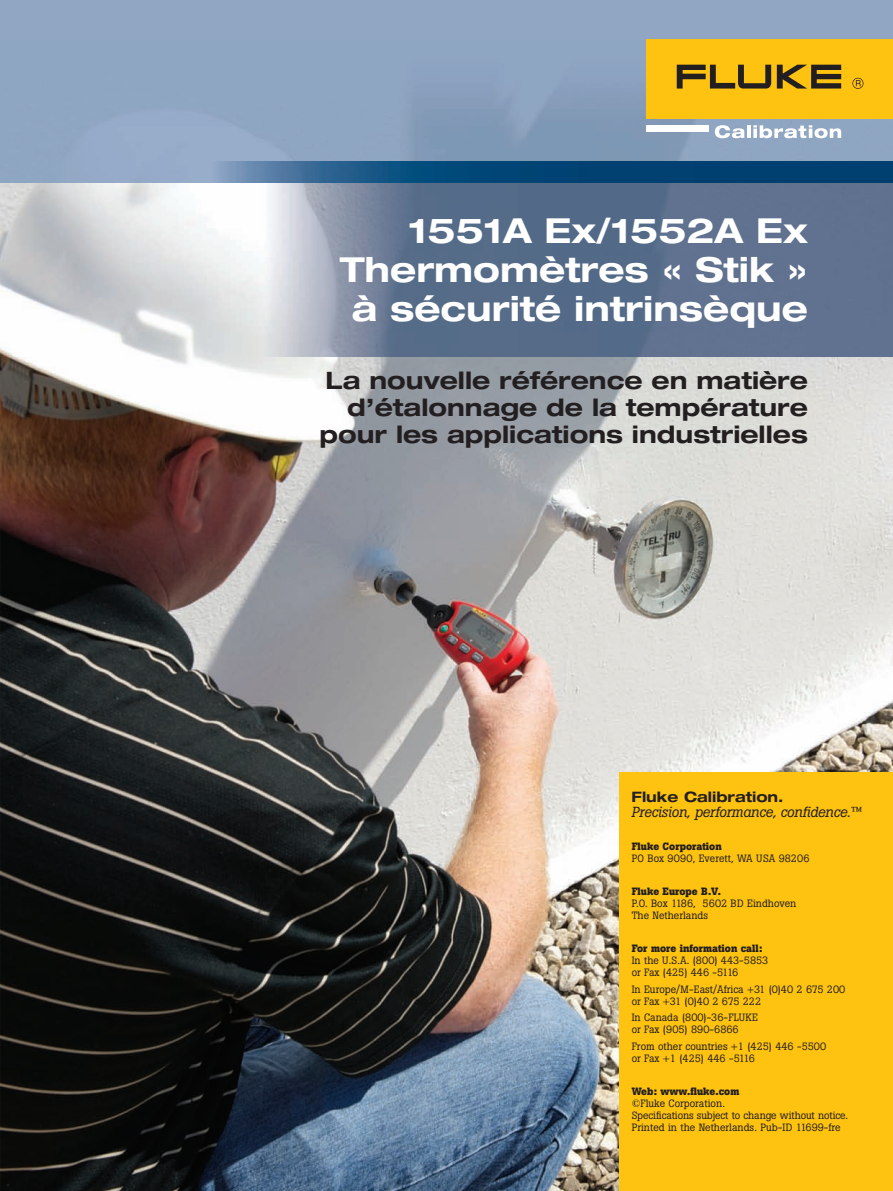
<style>
.page{position:relative;width:893px;height:1191px;background:#fff}
.page>*{position:absolute;margin:0;border:0;box-sizing:border-box;transform-origin:0 0}
.t1{font:700 expanded 34.5px/39px "Helvetica Neue LT Std";color:#fff;text-align:right}
.t2{font:700 expanded 24px/27px "Helvetica Neue LT Std";color:#231f20;text-align:right}
.t3{font:italic 14.4px "Boton";letter-spacing:-.015em;color:#231f20}
.t4{font:700 expanded 14.4px "Helvetica Neue LT Std";color:#231f20}
.t5{font:10.5px/12px "Boton";color:#231f20}
.t6{font:700 10.5px "Boton";color:#231f20}
</style>
<div class="page">
<img style="left:0;top:40px;width:893px;height:1151px">
<div style="left:0;top:0;width:893px;height:40px;background:#90a6c2"></div>
<img style="left:12px;top:183px;width:881px;height:174px">
<div style="left:646px;top:39px;width:247px;height:80px;background:#fec210"></div>
<svg style="left:777px;top:65px;width:64px;height:24px"></svg>
<svg style="left:677px;top:65px;width:94px;height:24px"></svg>
<svg style="left:852px;top:78px;width:11px;height:11px"></svg>
<svg style="left:0;top:125px;width:893px;height:37px;background:#8da4c0"></svg>
<div style="left:620px;top:772px;width:273px;height:419px;background:#fec210"></div>
<h1 class="t1" style="left:340px;top:215px;width:470px">1551A Ex/1552A Ex<br>Thermomètres « Stik » à sécurité intrinsèque</h1>
<h2 class="t2" style="left:320px;top:369px;width:490px">La nouvelle référence en matière d’étalonnage de la température pour les applications industrielles</h2>
<h3 class="t4" style="left:632px;top:792px;width:153px">Fluke Calibration.</h3>
<h3 class="t3" style="left:632px;top:806px;width:231px">Precision, performance, confidence.™</h3>
<p class="t6" style="left:632px;top:842px;width:91px">Fluke Corporation</p>
<p class="t5" style="left:632px;top:853px;width:179px">PO Box 9090, Everett, WA USA 98206</p>
<p class="t6" style="left:632px;top:887px;width:91px">Fluke Europe B.V.</p>
<p class="t5" style="left:632px;top:898px;width:166px">P.O. Box 1186, 5602 BD Eindhoven<br>The Netherlands</p>
<p class="t6" style="left:632px;top:944px;width:132px">For more information call:</p>
<p class="t5" style="left:632px;top:955px;width:138px">In the U.S.A. (800) 443-5853 or Fax (425) 446 -5116</p>
<p class="t5" style="left:632px;top:984px;width:215px">In Europe/M-East/Africa +31 (0)40 2 675 200 or Fax +31 (0)40 2 675 222</p>
<p class="t5" style="left:632px;top:1012px;width:128px">In Canada (800)-36-FLUKE or Fax (905) 890-6866</p>
<p class="t5" style="left:632px;top:1041px;width:196px">From other countries +1 (425) 446 -5500 or Fax +1 (425) 446 -5116</p>
<p class="t6" style="left:632px;top:1087px;width:109px">Web: www.fluke.com</p>
<p class="t5" style="left:632px;top:1098px;width:218px">©Fluke Corporation.<br>Specifications subject to change without notice.<br>Printed in the Netherlands. Pub-ID 11699-fre</p>
</div>
